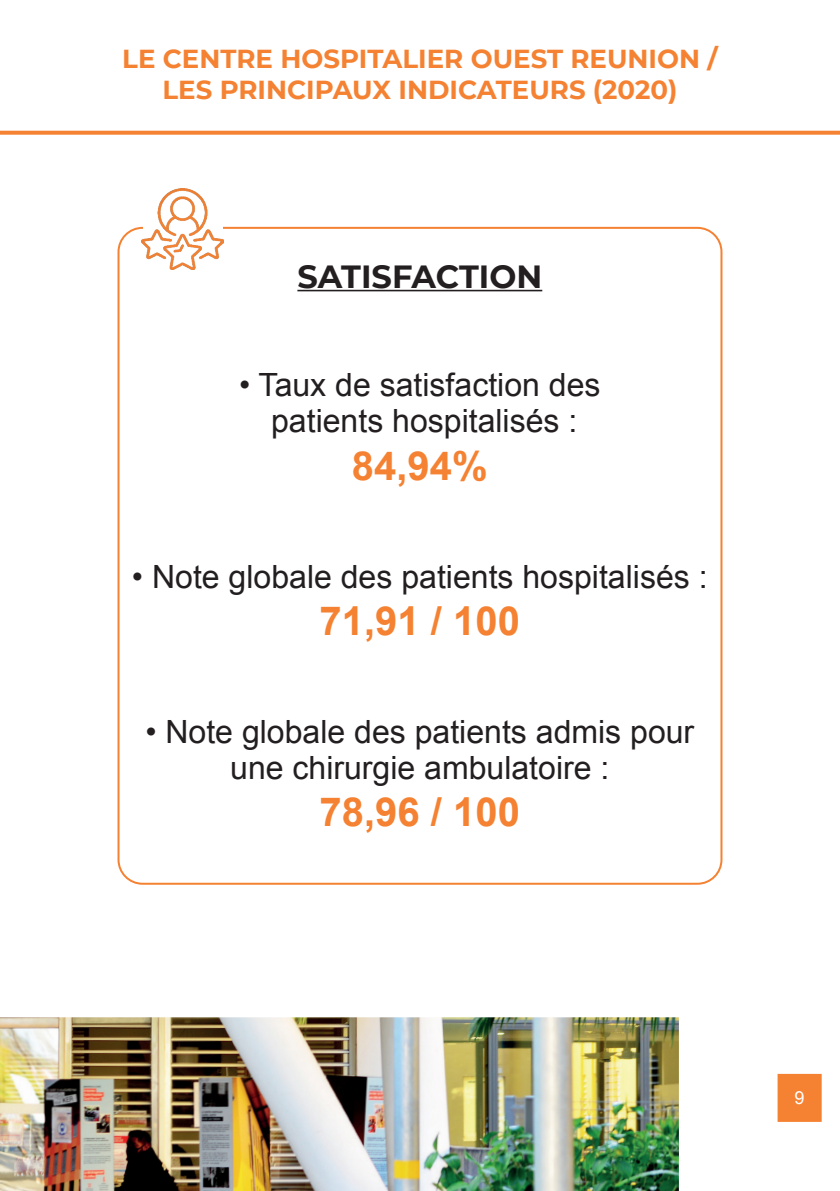
<style>
.page{position:relative;width:840px;height:1191px;background:#fff}
.page>*{position:absolute;margin:0;border:0;box-sizing:border-box;transform-origin:0 0}
.t1{font:700 40px "Arial";color:#f48232}
.t2{font:32px/36px "Arial";color:#231f20;text-align:center}
.t3{font:700 32px "Montserrat";color:#231f20}
.t4{font:700 26px/31.2px "Montserrat";color:#f48232;text-align:center}
.t5{font:18px "Arial";color:#fff}
</style>
<div class="page">
<img style="left:0;top:1017px;width:678px;height:174px">
<hr style="left:297px;top:290px;width:245px;height:1px;background:#231f20">
<svg style="left:0;top:131px;width:839px;height:4px;background:#f48b41"></svg>
<img style="left:142px;top:188px;width:81px;height:81px">
<div style="left:778px;top:1074px;width:42px;height:46px;background:#f48232"></div>
<div style="left:777px;top:1073px;width:44px;height:48px;border:2px solid #f48232"></div>
<p class="t4" style="left:122px;top:42px;width:596px">LE CENTRE HOSPITALIER OUEST REUNION /<br>LES PRINCIPAUX INDICATEURS (2020)</p>
<p class="t3" style="left:297px;top:254px;width:246px">SATISFACTION</p>
<p class="t2" style="left:239px;top:367px;width:363px">• Taux de satisfaction des patients hospitalisés :</p>
<p class="t1" style="left:352px;top:439px;width:137px">84,94%</p>
<p class="t2" style="left:132px;top:559px;width:577px">• Note globale des patients hospitalisés :</p>
<p class="t1" style="left:319px;top:594px;width:202px">71,91 / 100</p>
<p class="t2" style="left:145px;top:714px;width:550px">• Note globale des patients admis pour une chirurgie ambulatoire :</p>
<p class="t1" style="left:319px;top:786px;width:202px">78,96 / 100</p>
<p class="t5" style="left:794px;top:1086px;width:12px">9</p>
</div>
